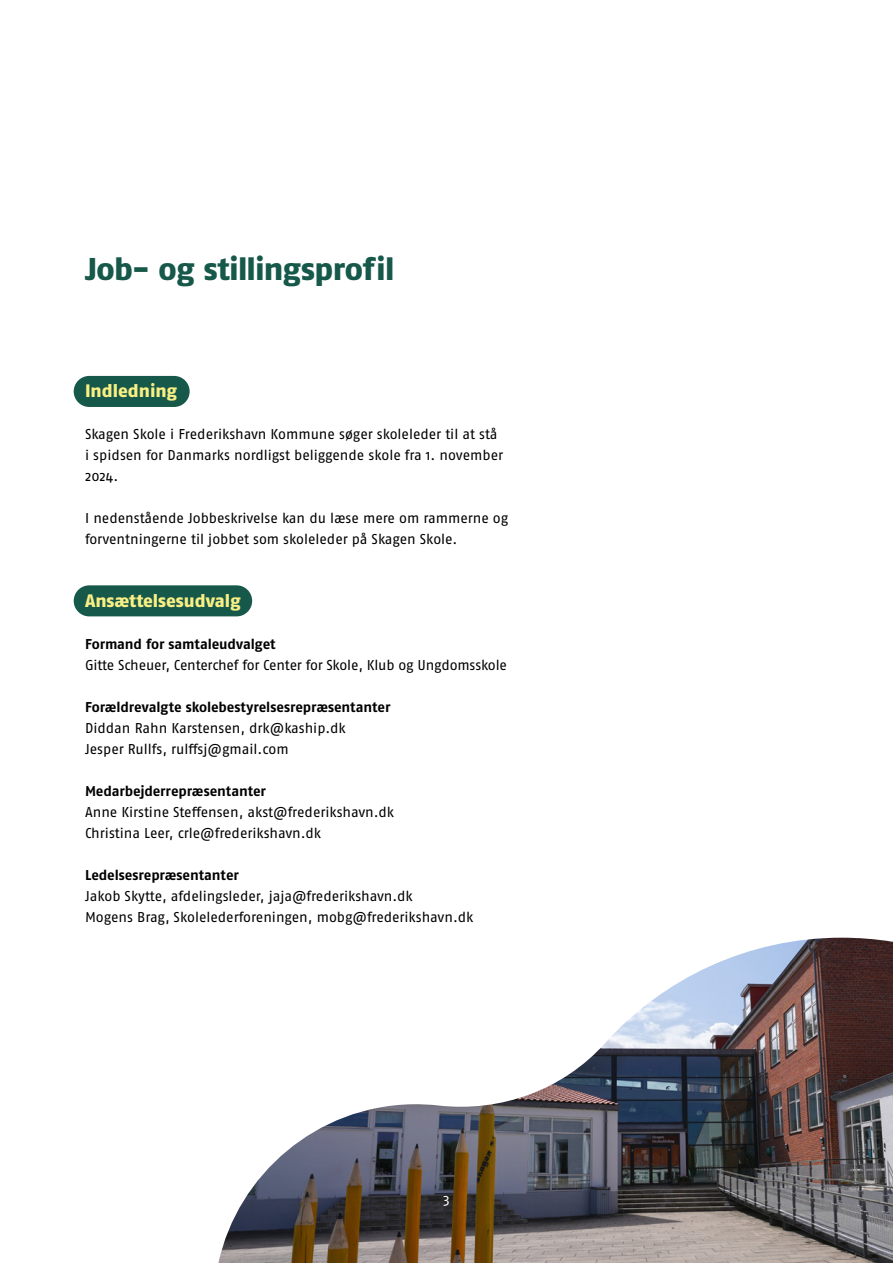
<style>
.page{position:relative;width:893px;height:1263px;background:#fff}
.page>*{position:absolute;margin:0;border:0;box-sizing:border-box;transform-origin:0 0}
.t1{font:800 31.5px "Fago Pro";letter-spacing:-.025em;color:#165849}
.t2{font:800 18px "Fago Pro";color:#faef85}
.t3{font:14.25px/21px "Fago Pro";letter-spacing:-.005em;color:#000}
.t4{font:700 14.25px "Fago Pro";letter-spacing:-.005em;color:#000}
.t5{font:14.25px "Fago Pro";color:#fff}
</style>
<div class="page">
<img style="left:218px;top:938px;width:675px;height:325px">
<div style="left:74px;top:585px;width:178px;height:31px;background:#165849;border-radius:16px"></div>
<div style="left:74px;top:376px;width:116px;height:31px;background:#165849;border-radius:16px"></div>
<p class="t1" style="left:85px;top:250px;width:311px">Job- og stillingsprofil</p>
<p class="t2" style="left:85px;top:380px;width:94px">Indledning</p>
<p class="t3" style="left:85px;top:423px;width:420px">Skagen Skole i Frederikshavn Kommune søger skoleleder til at stå i spidsen for Danmarks nordligst beliggende skole fra 1. november<br>2024.</p>
<p class="t3" style="left:85px;top:507px;width:425px">I nedenstående Jobbeskrivelse kan du læse mere om rammerne og forventningerne til jobbet som skoleleder på Skagen Skole.</p>
<p class="t2" style="left:85px;top:590px;width:157px">Ansættelsesudvalg</p>
<p class="t4" style="left:85px;top:635px;width:192px">Formand for samtaleudvalget</p>
<p class="t3" style="left:85px;top:654px;width:423px">Gitte Scheuer, Centerchef for Center for Skole, Klub og Ungdomsskole</p>
<p class="t4" style="left:85px;top:698px;width:307px">Forældrevalgte skolebestyrelsesrepræsentanter</p>
<p class="t3" style="left:85px;top:717px;width:262px">Diddan Rahn Karstensen, drk@kaship.dk</p>
<p class="t3" style="left:85px;top:738px;width:205px">Jesper Rullfs, rulffsj@gmail.com</p>
<p class="t4" style="left:85px;top:782px;width:182px">Medarbejderrepræsentanter</p>
<p class="t3" style="left:85px;top:801px;width:311px">Anne Kirstine Steffensen, akst@frederikshavn.dk</p>
<p class="t3" style="left:85px;top:822px;width:238px">Christina Leer, crle@frederikshavn.dk</p>
<p class="t4" style="left:85px;top:866px;width:155px">Ledelsesrepræsentanter</p>
<p class="t3" style="left:85px;top:885px;width:329px">Jakob Skytte, afdelingsleder, jaja@frederikshavn.dk</p>
<p class="t3" style="left:85px;top:906px;width:390px">Mogens Brag, Skolelederforeningen, mobg@frederikshavn.dk</p>
<p class="t5" style="left:443px;top:1190px;width:8px">3</p>
</div>
